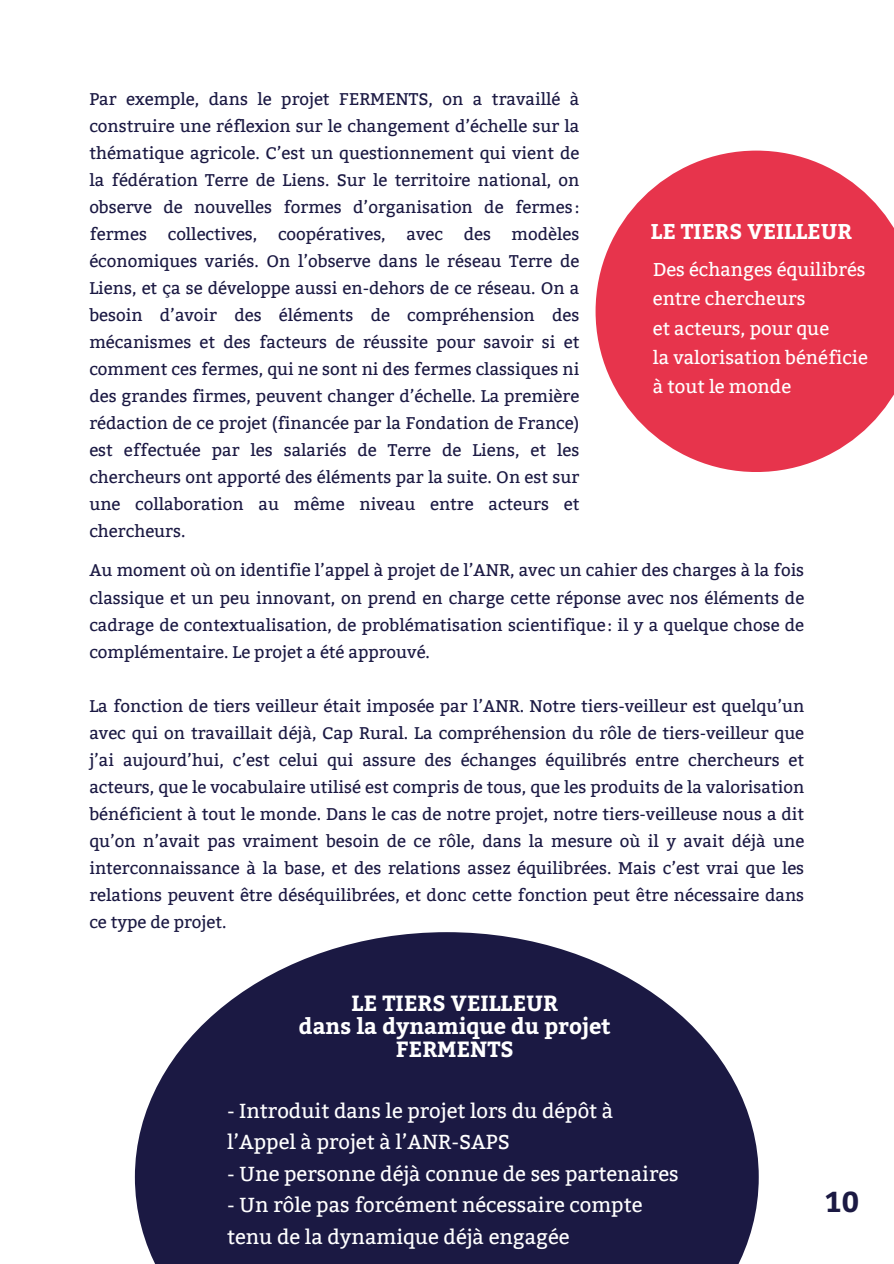
<style>
.page{position:relative;width:894px;height:1264px;background:#fff}
.page>*{position:absolute;margin:0;border:0;box-sizing:border-box;transform-origin:0 0}
.t1{font:700 28.65px "Bitter";color:#1b1943}
.t2{font:700 21.9px/22.5px "Bitter";color:#fff;text-align:center}
.t3{font:700 21.3px "Bitter";color:#fff}
.t4{font:20.25px/31.5px "Bitter";color:#fff}
.t5{font:18.45px/29.2px "Bitter";color:#fff}
.t6{font:16.95px/27px "Bitter";color:#1b1943;text-align:justify}
</style>
<div class="page">
<svg style="left:135px;top:932px;width:623px;height:331px;fill:#1b1943"></svg>
<svg style="left:595px;top:151px;width:298px;height:321px;fill:#e7344c"></svg>
<p class="t6" style="left:89px;top:86px;width:491px">Par exemple, dans le projet FERMENTS, on a travaillé à construire une réflexion sur le changement d’échelle sur la thématique agricole. C’est un questionnement qui vient de la fédération Terre de Liens. Sur le territoire national, on observe de nouvelles formes d’organisation de fermes: fermes collectives, coopératives, avec des modèles économiques variés. On l’observe dans le réseau Terre de Liens, et ça se développe aussi en-dehors de ce réseau. On a besoin d’avoir des éléments de compréhension des mécanismes et des facteurs de réussite pour savoir si et comment ces fermes, qui ne sont ni des fermes classiques ni des grandes firmes, peuvent changer d’échelle. La première rédaction de ce projet (financée par la Fondation de France) est effectuée par les salariés de Terre de Liens, et les chercheurs ont apporté des éléments par la suite. On est sur une collaboration au même niveau entre acteurs et chercheurs.</p>
<p class="t6" style="left:89px;top:557px;width:716px">Au moment où on identifie l’appel à projet de l’ANR, avec un cahier des charges à la fois classique et un peu innovant, on prend en charge cette réponse avec nos éléments de cadrage de contextualisation, de problématisation scientifique: il y a quelque chose de complémentaire. Le projet a été approuvé.</p>
<p class="t6" style="left:89px;top:692px;width:716px">La fonction de tiers veilleur était imposée par l’ANR. Notre tiers-veilleur est quelqu’un avec qui on travaillait déjà, Cap Rural. La compréhension du rôle de tiers-veilleur que j’ai aujourd’hui, c’est celui qui assure des échanges équilibrés entre chercheurs et acteurs, que le vocabulaire utilisé est compris de tous, que les produits de la valorisation bénéficient à tout le monde. Dans le cas de notre projet, notre tiers-veilleuse nous a dit qu’on n’avait pas vraiment besoin de ce rôle, dans la mesure où il y avait déjà une interconnaissance à la base, et des relations assez équilibrées. Mais c’est vrai que les relations peuvent être déséquilibrées, et donc cette fonction peut être nécessaire dans ce type de projet.</p>
<p class="t3" style="left:650px;top:216px;width:202px">LE TIERS VEILLEUR</p>
<p class="t5" style="left:652px;top:255px;width:216px">Des échanges équilibrés entre chercheurs<br>et acteurs, pour que<br>la valorisation bénéficie à tout le monde</p>
<p class="t2" style="left:299px;top:991px;width:313px">LE TIERS VEILLEUR<br>dans la dynamique du projet<br>FERMENTS</p>
<p class="t4" style="left:227px;top:1095px;width:388px">- Introduit dans le projet lors du dépôt à l’Appel à projet à l’ANR-SAPS</p>
<p class="t4" style="left:227px;top:1158px;width:453px">- Une personne déjà connue de ses partenaires</p>
<p class="t4" style="left:227px;top:1189px;width:417px">- Un rôle pas forcément nécessaire compte tenu de la dynamique déjà engagée</p>
<h1 class="t1" style="left:825px;top:1181px;width:35px">10</h1>
</div>
